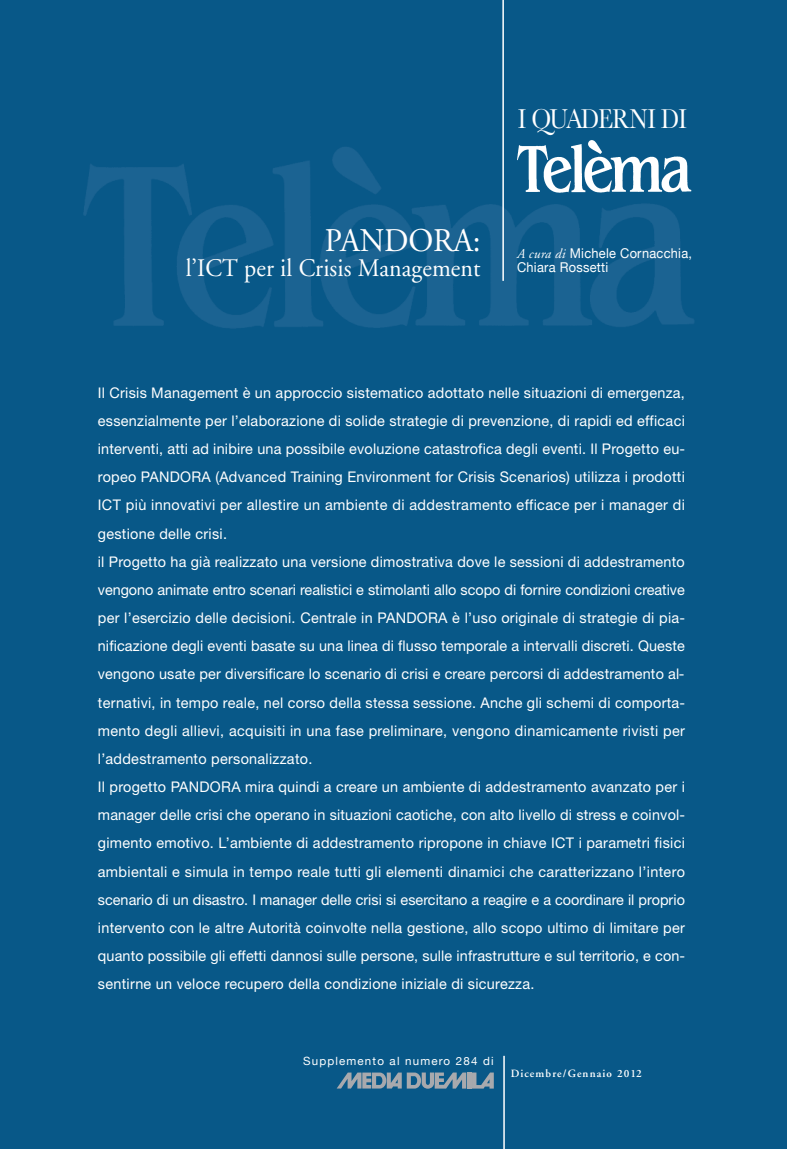
<style>
.page{position:relative;width:787px;height:1149px;background:#fff}
.page>*{position:absolute;margin:0;border:0;box-sizing:border-box;transform-origin:0 0}
.t1{font:33px "Adobe Garamond";letter-spacing:-.005em;color:#fff;scale:.95 1}
.t2{font:28.5px "Baskerville";letter-spacing:-.045em;color:#fff;scale:.85 1}
.t3{font:25.2px "Adobe Garamond";letter-spacing:.005em;color:#fff;scale:.95 1}
.t4{font:14.7px/28.2px "Helvetica Neue";letter-spacing:.02em;color:#fff}
.t5{font:13.5px/13.5px "Helvetica Neue";letter-spacing:.02em;color:#fff;scale:.95 1}
.t6{font:11.4px "Helvetica Neue";letter-spacing:.1em;color:#fff}
.t7{font:600 11.1px "Adobe Garamond";letter-spacing:.1em;color:#fff}
.s1{font-family:"Adobe Garamond";font-style:italic}
</style>
<div class="page">
<div style="left:0;top:0;width:787px;height:1148px;background:#085888"></div>
<img style="left:83px;top:147px;width:611px;height:182px">
<hr style="left:502px;top:0;width:2px;height:281px;background:#fff">
<img style="left:517px;top:140px;width:176px;height:53px">
<hr style="left:467px;top:1072px;width:4px;height:16px;background:#a8a9ad">
<svg style="left:472px;top:1072px;width:22px;height:16px"></svg>
<svg style="left:337px;top:1072px;width:129px;height:16px"></svg>
<hr style="left:503px;top:1055px;width:2px;height:93px;background:#fff">
<h2 class="t2" style="left:518px;top:102px;width:200px">I QUADERNI DI</h2>
<h1 class="t1" style="left:325px;top:227px;width:166px">PANDORA:</h1>
<h3 class="t3" style="left:186px;top:258px;width:312px">l’ICT per il Crisis Management</h3>
<p class="t5" style="left:517px;top:246px;width:186px"><span class="s1">A cura di</span> Michele Cornacchia,<br>Chiara Rossetti</p>
<p class="t4" style="left:98px;top:380px;width:589px">Il Crisis Management è un approccio sistematico adottato nelle situazioni di emergenza, essenzialmente per l’elaborazione di solide strategie di prevenzione, di rapidi ed efficaci interventi, atti ad inibire una possibile evoluzione catastrofica degli eventi. Il Progetto eu&shy;ropeo PANDORA (Advanced Training Environment for Crisis Scenarios) utilizza i prodotti ICT più innovativi per allestire un ambiente di addestramento efficace per i manager di gestione delle crisi.<br>il Progetto ha già realizzato una versione dimostrativa dove le sessioni di addestramento vengono animate entro scenari realistici e stimolanti allo scopo di fornire condizioni creative per l’esercizio delle decisioni. Centrale in PANDORA è l’uso originale di strategie di pia&shy;nificazione degli eventi basate su una linea di flusso temporale a intervalli discreti. Queste vengono usate per diversificare lo scenario di crisi e creare percorsi di addestramento al&shy;ternativi, in tempo reale, nel corso della stessa sessione. Anche gli schemi di comporta&shy;mento degli allievi, acquisiti in una fase preliminare, vengono dinamicamente rivisti per l’addestramento personalizzato.<br>Il progetto PANDORA mira quindi a creare un ambiente di addestramento avanzato per i manager delle crisi che operano in situazioni caotiche, con alto livello di stress e coinvol&shy;gimento emotivo. L’ambiente di addestramento ripropone in chiave ICT i parametri fisici ambientali e simula in tempo reale tutti gli elementi dinamici che caratterizzano l’intero scenario di un disastro. I manager delle crisi si esercitano a reagire e a coordinare il proprio intervento con le altre Autorità coinvolte nella gestione, allo scopo ultimo di limitare per quanto possibile gli effetti dannosi sulle persone, sulle infrastrutture e sul territorio, e con&shy;sentirne un veloce recupero della condizione iniziale di sicurezza.</p>
<p class="t6" style="left:303px;top:1053px;width:192px">Supplemento al numero 284 di</p>
<p class="t7" style="left:510px;top:1068px;width:133px">Dicembre/Gennaio 2012</p>
</div>
